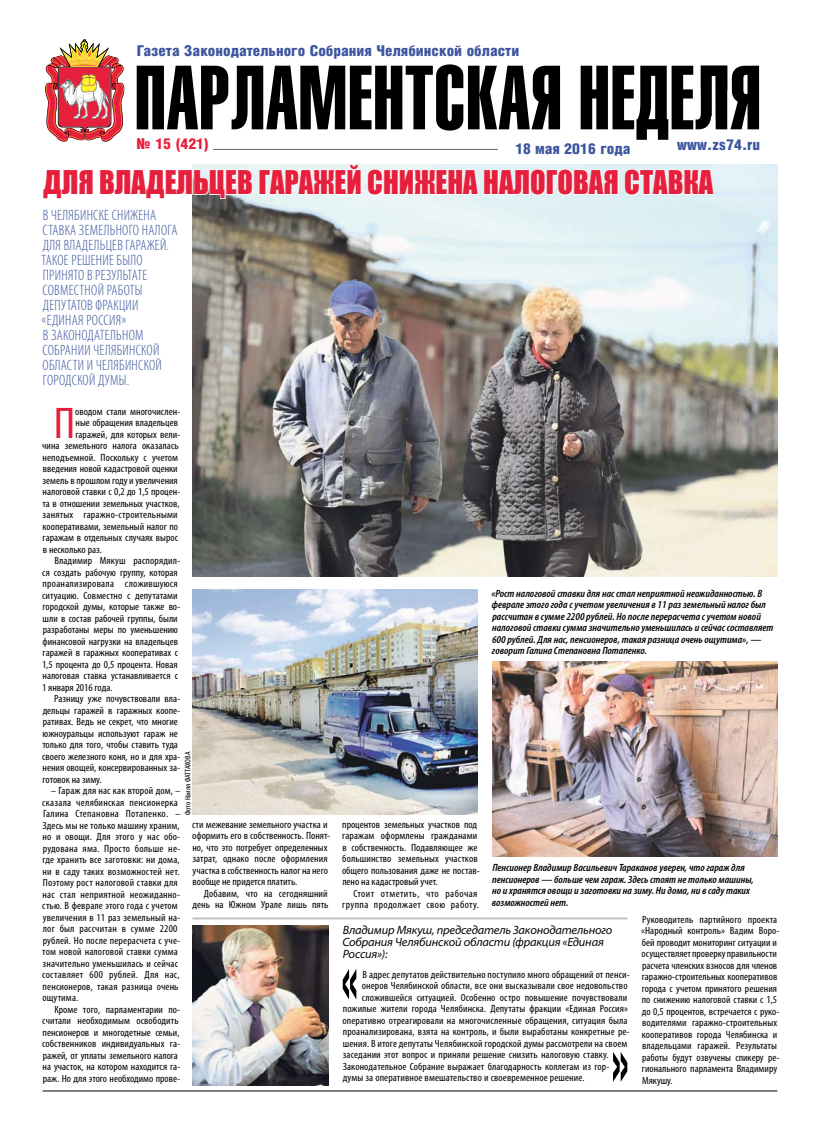
<style>
.page{position:relative;width:820px;height:1134px;background:#fff}
.page>*{position:absolute;margin:0;border:0;box-sizing:border-box;transform-origin:0 0}
.t1{font:condensed 44.6px "Myriad Pro";color:#e6203c;scale:1.05 1}
.t2{font:30px "Impact";color:#e6203c;scale:.95 1}
.t3{font:300 condensed 15px/15px "Myriad Pro";letter-spacing:.02em;color:#3c559f}
.t4{font:900 15px "Helios Cond";color:#3c559f;scale:1.05 1}
.t5{font:900 15px "Helios Cond";color:#e6203c;scale:1.05 1}
.t6{font:italic semi-expanded 12px/12px "Myriad Pro";letter-spacing:-.015em;color:#000;scale:.95 1}
.t7{font:condensed 10.5px/11.5px "Myriad Pro";letter-spacing:.005em;color:#000;scale:1.05 1}
.t8{font:italic 600 condensed 10.5px/11.5px "Myriad Pro";color:#000;scale:1.05 1}
.t9{font:condensed 10.5px/11.5px "Myriad Pro";letter-spacing:.035em;color:#000;text-align:right;scale:1.05 1}
.t10{font:condensed 8px "Myriad Pro";color:#000;scale:1.05 1}
</style>
<div class="page">
<hr style="left:43px;top:1090px;width:734px;height:1px;background:#000">
<img style="left:193px;top:164px;width:584px;height:412px">
<hr style="left:192px;top:917px;width:435px;height:2px;background:#c1c1c1">
<img style="left:192px;top:925px;width:136px;height:160px">
<svg style="left:342px;top:969px;width:14px;height:30px"></svg>
<svg style="left:613px;top:1052px;width:14px;height:30px"></svg>
<svg style="left:45px;top:40px;width:716px;height:268px"></svg>
<img style="left:192px;top:589px;width:285px;height:225px">
<img style="left:492px;top:662px;width:285px;height:194px">
<h3 class="t4" style="left:137px;top:42px;width:365px">Газета Законодательного Cобрания Челябинской области</h3>
<h3 class="t5" style="left:136px;top:135px;width:71px">№ 15 (421)</h3>
<h3 class="t4" style="left:515px;top:140px;width:111px">18 мая 2016 года</h3>
<h3 class="t4" style="left:677px;top:136px;width:80px">www.zs74.ru</h3>
<h2 class="t2" style="left:43px;top:159px;width:706px">Для владельцев гаражей снижена налоговая ставка</h2>
<p class="t3" style="left:41px;top:208px;width:137px">В Челябинске снижена ставка земельного налога для владельцев гаражей.<br>Такое решение было принято в результате совместной работы депутатов фракции «Единая Россия»<br>в Законодательном<br>Собрании Челябинской области и Челябинской городской думы.</p>
<h1 class="t1" style="left:54px;top:396px;width:22px">П</h1>
<p class="t7" style="left:75px;top:405px;width:101px">оводом стали многочислен-</p>
<p class="t7" style="left:75px;top:417px;width:99px">ные обращения владельцев</p>
<p class="t7" style="left:75px;top:428px;width:101px">гаражей, для которых вели-</p>
<p class="t7" style="left:42px;top:440px;width:131px">чина земельного налога оказалась</p>
<p class="t7" style="left:43px;top:451px;width:130px">неподъемной. Поскольку с учетом</p>
<p class="t7" style="left:43px;top:463px;width:130px">введения новой кадастровой оценки</p>
<p class="t7" style="left:43px;top:474px;width:130px">земель в прошлом году и увеличения</p>
<p class="t7" style="left:43px;top:486px;width:132px">налоговой ставки с 0,2 до 1,5 процен-</p>
<p class="t7" style="left:42px;top:497px;width:132px">та в отношении земельных участков,</p>
<p class="t7" style="left:43px;top:509px;width:130px">занятых гаражно-строительными</p>
<p class="t7" style="left:43px;top:520px;width:130px">кооперативами, земельный налог по</p>
<p class="t7" style="left:43px;top:532px;width:130px">гаражам в отдельных случаях вырос</p>
<p class="t7" style="left:43px;top:543px;width:58px">в несколько раз.</p>
<p class="t7" style="left:54px;top:555px;width:121px">Владимир Мякуш распорядил-</p>
<p class="t7" style="left:42px;top:566px;width:130px">ся создать рабочую группу, которая</p>
<p class="t7" style="left:43px;top:578px;width:130px">проанализировала сложившуюся</p>
<p class="t7" style="left:42px;top:589px;width:130px">ситуацию. Совместно с депутатами</p>
<p class="t7" style="left:43px;top:601px;width:132px">городской думы, которые также во-</p>
<p class="t7" style="left:43px;top:612px;width:130px">шли в состав рабочей группы, были</p>
<p class="t7" style="left:43px;top:624px;width:130px">разработаны меры по уменьшению</p>
<p class="t7" style="left:43px;top:635px;width:130px">финансовой нагрузки на владельцев</p>
<p class="t7" style="left:43px;top:647px;width:130px">гаражей в гаражных кооперативах с</p>
<p class="t7" style="left:42px;top:658px;width:131px">1,5 процента до 0,5 процента. Новая</p>
<p class="t7" style="left:43px;top:670px;width:130px">налоговая ставка устанавливается с</p>
<p class="t7" style="left:42px;top:681px;width:69px">1 января 2016 года.</p>
<p class="t7" style="left:54px;top:693px;width:121px">Разницу уже почувствовали вла-</p>
<p class="t7" style="left:43px;top:704px;width:132px">дельцы гаражей в гаражных коопе-</p>
<p class="t7" style="left:43px;top:716px;width:130px">ративах. Ведь не секрет, что многие</p>
<p class="t7" style="left:43px;top:727px;width:130px">южноуральцы используют гараж не</p>
<p class="t7" style="left:42px;top:739px;width:131px">только для того, чтобы ставить туда</p>
<p class="t7" style="left:42px;top:750px;width:133px">своего железного коня, но и для хра-</p>
<p class="t7" style="left:43px;top:762px;width:132px">нения овощей, консервированных за-</p>
<p class="t7" style="left:43px;top:773px;width:58px">готовок на зиму.</p>
<p class="t7" style="left:42px;top:785px;width:133px;text-indent:9px">– Гараж для нас как второй дом, – сказала челябинская пенсионерка<br>Галина Степановна Потапенко. –<br>Здесь мы не только машину храним, но и овощи. Для этого у нас обо&shy;рудована яма. Просто больше не&shy;где хранить все заготовки: ни дома, ни в саду таких возможностей нет.<br>Поэтому рост налоговой ставки для нас стал неприятной неожиданно&shy;стью. В феврале этого года с учетом увеличения в 11 раз земельный на&shy;лог был рассчитан в сумме 2200 рублей. Но после перерасчета с уче&shy;том новой налоговой ставки сумма значительно уменьшилась и сейчас составляет 600 рублей. Для нас, пенсионеров, такая разница очень ощутима.</p>
<p class="t7" style="left:42px;top:1003px;width:133px;text-indent:12px">Кроме того, парламентарии по&shy;считали необходимым освободить пенсионеров и многодетные семьи, собственников индивидуальных га&shy;ражей, от уплаты земельного налога на участок, на котором находится га&shy;раж. Но для этого необходимо прове-</p>
<p class="t10" style="left:183px;top:815px;width:62px;rotate:-90deg">Фото Наиля ФАТТАХОВА</p>
<p class="t7" style="left:192px;top:818px;width:133px">сти межевание земельного участка и оформить его в собственность. Понят&shy;но, что это потребует определенных затрат, однако после оформления участка в собственность налог на него вообще не придется платить.</p>
<p class="t7" style="left:192px;top:887px;width:131px;text-align:right">Добавим, что на сегодняшний день на Южном Урале лишь пять</p>
<p class="t8" style="left:491px;top:588px;width:270px">«Рост налоговой ставки для нас стал неприятной неожиданностью. В феврале этого года с учетом увеличения в 11 раз земельный налог был рассчитан в сумме 2200 рублей. Но после перерасчета с учетом новой налоговой ставки сумма значительно уменьшилась и сейчас составляет 600 рублей. Для нас, пенсионеров, такая разница очень ощутима», — говорит Галина Степановна Потапенко.</p>
<p class="t7" style="left:342px;top:818px;width:133px">процентов земельных участков под гаражам оформлены гражданами в собственность. Подавляющее же большинство земельных участков общего пользования даже не постав&shy;лено на кадастровый учет.</p>
<p class="t9" style="left:342px;top:887px;width:132px">Стоит отметить, что рабочая группа продолжает свою работу.</p>
<p class="t8" style="left:491px;top:862px;width:251px">Пенсионер Владимир Васильевич Тараканов уверен, что гараж для пенсионеров — больше чем гараж. Здесь стоят не только машины, но и хранятся овощи и заготовки на зиму. Ни дома, ни в саду таких возможностей нет.</p>
<p class="t6" style="left:342px;top:924px;width:285px">Владимир Мякуш, председатель Законодательного<br>Собрания Челябинской области (фракция «Единая<br>Россия»):</p>
<p class="t7" style="left:362px;top:968px;width:256px">В адрес депутатов действительно поступило много обращений от пенси-</p>
<p class="t7" style="left:362px;top:980px;width:254px">онеров Челябинской области, все они высказывали свое недовольство</p>
<p class="t7" style="left:361px;top:991px;width:254px">сложившейся ситуацией. Особенно остро повышение почувствовали</p>
<p class="t7" style="left:343px;top:1003px;width:273px">пожилые жители города Челябинска. Депутаты фракции «Единая Россия»</p>
<p class="t7" style="left:342px;top:1014px;width:273px">оперативно отреагировали на многочисленные обращения, ситуация была</p>
<p class="t7" style="left:343px;top:1026px;width:274px">проанализирована, взята на контроль, и были выработаны конкретные ре-</p>
<p class="t7" style="left:342px;top:1037px;width:272px">шения. В итоге депутаты Челябинской городской думы рассмотрели на своем</p>
<p class="t7" style="left:342px;top:1049px;width:254px">заседании этот вопрос и приняли решение снизить налоговую ставку.</p>
<p class="t7" style="left:342px;top:1060px;width:255px">Законодательное Собрание выражает благодарность коллегам из гор-</p>
<p class="t7" style="left:343px;top:1072px;width:232px">думы за оперативное вмешательство и своевременное решение.</p>
<p class="t7" style="left:640px;top:913px;width:133px">Руководитель партийного проекта «Народный контроль» Вадим Воро&shy;бей проводит мониторинг ситуации и осуществляет проверку правильности расчета членских взносов для членов гаражно-строительных кооперативов города с учетом принятого решения по снижению налоговой ставки с 1,5 до 0,5 процентов, встречается с руко&shy;водителями гаражно-строительных кооперативов города Челябинска и владельцами гаражей. Результаты работы будут озвучены спикеру ре&shy;гионального парламента Владимиру Мякушу.</p>
</div>
